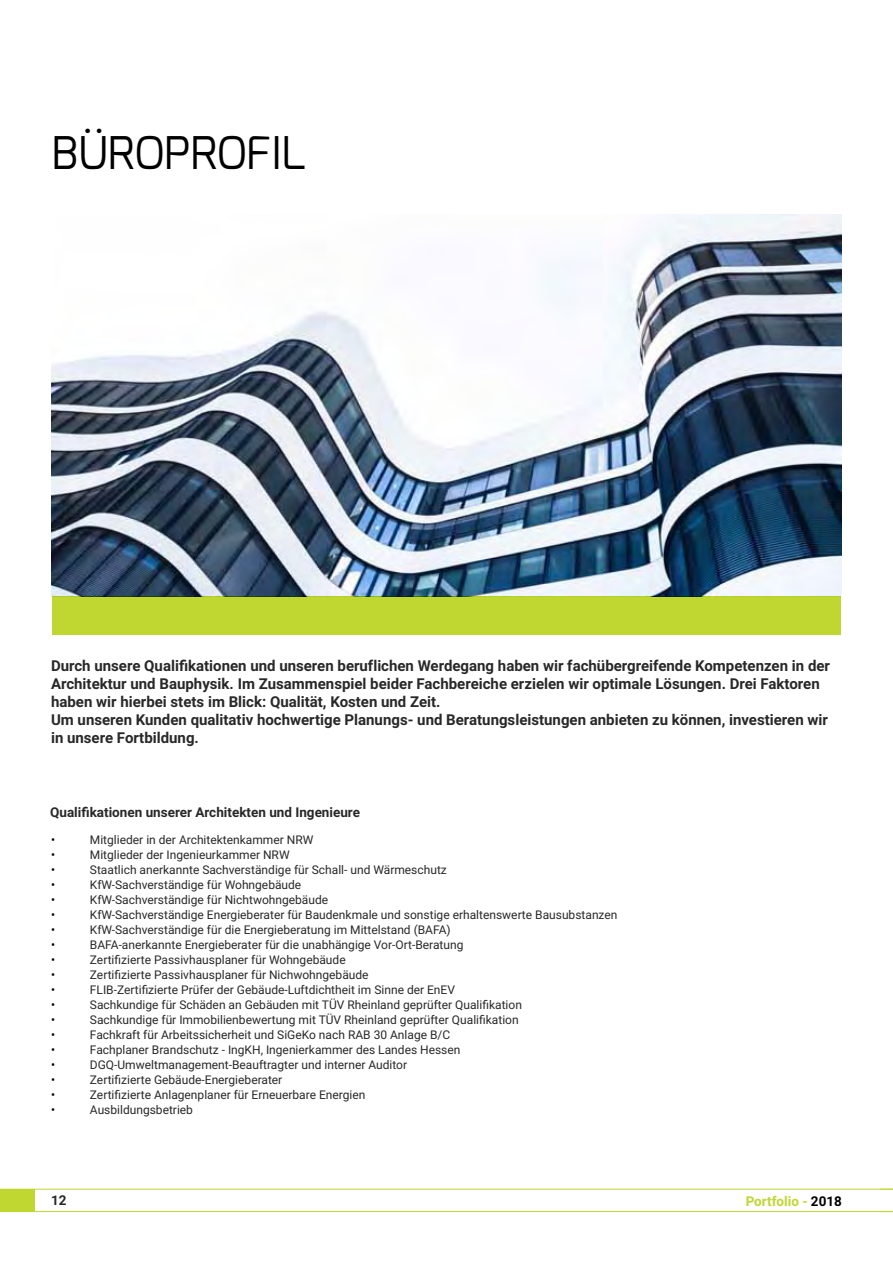
<style>
.page{position:relative;width:893px;height:1263px;background:#fff}
.page>*{position:absolute;margin:0;border:0;box-sizing:border-box;transform-origin:0 0}
.t1{font:45px "Exo";color:#000}
.t2{font:700 15px/18px "Roboto";color:#292829}
.t3{font:700 13.5px "Roboto";color:#292829}
.t4{font:700 13.5px "Roboto";color:#bfd730}
.t5{font:12px "Roboto";color:#292829}
.t6{font:12px "Roboto";color:#000}
.s1{color:#000}
</style>
<div class="page">
<hr style="left:0;top:1189px;width:893px;height:1px;background:#bfd730">
<hr style="left:0;top:1211px;width:893px;height:1px;background:#bfd730">
<div style="left:0;top:1189px;width:35px;height:22px;background:#bfd730"></div>
<img style="left:51px;top:215px;width:790px;height:381px">
<div style="left:52px;top:596px;width:789px;height:38px;background:#bfd730"></div>
<h1 class="t1" style="left:51px;top:124px;width:257px">BÜROPROFIL</h1>
<p class="t2" style="left:51px;top:656px;width:780px">Durch unsere Qualifikationen und unseren beruflichen Werdegang haben wir fachübergreifende Kompetenzen in der Architektur und Bauphysik. Im Zusammenspiel beider Fachbereiche erzielen wir optimale Lösungen. Drei Faktoren haben wir hierbei stets im Blick: Qualität, Kosten und Zeit.<br>Um unseren Kunden qualitativ hochwertige Planungs- und Beratungsleistungen anbieten zu können, investieren wir in unsere Fortbildung.</p>
<p class="t3" style="left:50px;top:802px;width:311px">Qualifikationen unserer Architekten und Ingenieure</p>
<p class="t6" style="left:51px;top:831px;width:6px">•</p>
<p class="t5" style="left:90px;top:831px;width:225px">Mitglieder in der Architektenkammer NRW</p>
<p class="t6" style="left:51px;top:846px;width:6px">•</p>
<p class="t5" style="left:90px;top:846px;width:201px">Mitglieder der Ingenieurkammer NRW</p>
<p class="t6" style="left:51px;top:861px;width:6px">•</p>
<p class="t5" style="left:90px;top:861px;width:358px">Staatlich anerkannte Sachverständige für Schall- und Wärmeschutz</p>
<p class="t6" style="left:51px;top:876px;width:6px">•</p>
<p class="t5" style="left:90px;top:876px;width:213px">KfW-Sachverständige für Wohngebäude</p>
<p class="t6" style="left:51px;top:891px;width:6px">•</p>
<p class="t5" style="left:90px;top:891px;width:240px">KfW-Sachverständige für Nichtwohngebäude</p>
<p class="t6" style="left:51px;top:906px;width:6px">•</p>
<p class="t5" style="left:90px;top:906px;width:529px">KfW-Sachverständige Energieberater für Baudenkmale und sonstige erhaltenswerte Bausubstanzen</p>
<p class="t6" style="left:51px;top:921px;width:6px">•</p>
<p class="t5" style="left:90px;top:921px;width:362px">KfW-Sachverständige für die Energieberatung im Mittelstand (BAFA)</p>
<p class="t6" style="left:51px;top:936px;width:6px">•</p>
<p class="t5" style="left:90px;top:936px;width:375px">BAFA-anerkannte Energieberater für die unabhängige Vor-Ort-Beratung</p>
<p class="t6" style="left:51px;top:951px;width:6px">•</p>
<p class="t5" style="left:90px;top:951px;width:257px">Zertifizierte Passivhausplaner für Wohngebäude</p>
<p class="t6" style="left:51px;top:966px;width:6px">•</p>
<p class="t5" style="left:90px;top:966px;width:280px">Zertifizierte Passivhausplaner für Nichwohngebäude</p>
<p class="t6" style="left:51px;top:981px;width:6px">•</p>
<p class="t5" style="left:90px;top:981px;width:367px">FLIB-Zertifizierte Prüfer der Gebäude-Luftdichtheit im Sinne der EnEV</p>
<p class="t6" style="left:51px;top:996px;width:6px">•</p>
<p class="t5" style="left:90px;top:996px;width:434px">Sachkundige für Schäden an Gebäuden mit TÜV Rheinland geprüfter Qualifikation</p>
<p class="t6" style="left:51px;top:1011px;width:6px">•</p>
<p class="t5" style="left:90px;top:1011px;width:430px">Sachkundige für Immobilienbewertung mit TÜV Rheinland geprüfter Qualifikation</p>
<p class="t6" style="left:51px;top:1026px;width:6px">•</p>
<p class="t5" style="left:90px;top:1026px;width:362px">Fachkraft für Arbeitssicherheit und SiGeKo nach RAB 30 Anlage B/C</p>
<p class="t6" style="left:51px;top:1041px;width:6px">•</p>
<p class="t5" style="left:90px;top:1041px;width:372px">Fachplaner Brandschutz - IngKH, Ingenierkammer des Landes Hessen</p>
<p class="t6" style="left:51px;top:1056px;width:6px">•</p>
<p class="t5" style="left:90px;top:1056px;width:319px">DGQ-Umweltmanagement-Beauftragter und interner Auditor</p>
<p class="t6" style="left:51px;top:1071px;width:6px">•</p>
<p class="t5" style="left:90px;top:1071px;width:194px">Zertifizierte Gebäude-Energieberater</p>
<p class="t6" style="left:51px;top:1086px;width:6px">•</p>
<p class="t5" style="left:90px;top:1086px;width:277px">Zertifizierte Anlagenplaner für Erneuerbare Energien</p>
<p class="t6" style="left:51px;top:1101px;width:6px">•</p>
<p class="t5" style="left:90px;top:1101px;width:105px">Ausbildungsbetrieb</p>
<p class="t3" style="left:51px;top:1191px;width:17px">12</p>
<p class="t4" style="left:746px;top:1191px;width:98px">Portfolio - <span class="s1">2018</span></p>
</div>
